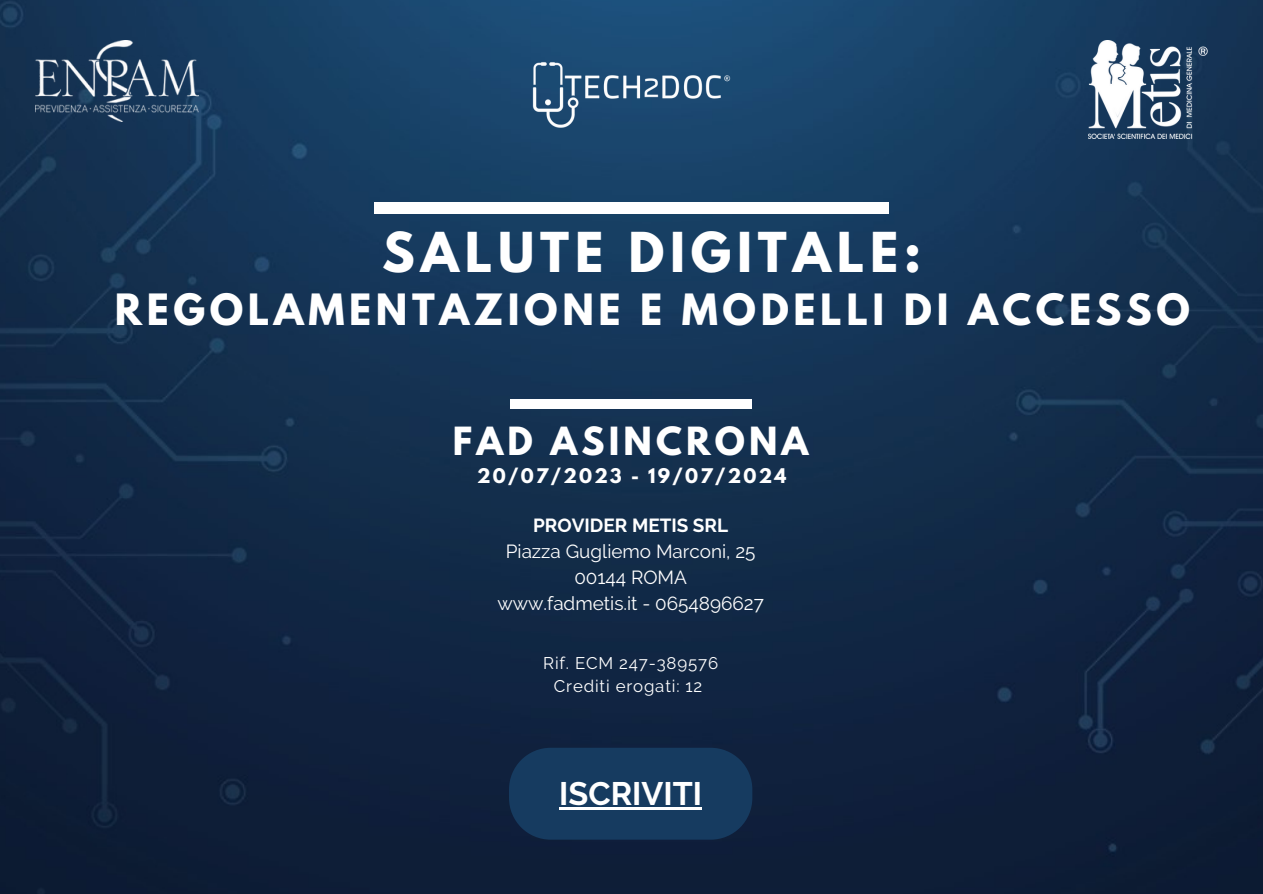
<style>
.page{position:relative;width:1263px;height:894px;background:#fff}
.page>*{position:absolute;margin:0;border:0;box-sizing:border-box;transform-origin:0 0}
.t1{font:700 48.75px "League Spartan";letter-spacing:.12em;color:#fff}
.t2{font:700 38.25px "League Spartan";letter-spacing:.12em;color:#fff}
.t3{font:700 34.35px "League Spartan";letter-spacing:.12em;color:#fff}
.t4{font:700 32.4px "Raleway";color:#fff}
.t5{font:18.9px "Raleway";color:#fff}
.t6{font:700 18.9px "Raleway";color:#fff}
.t7{font:700 17.85px "League Spartan";letter-spacing:.12em;color:#fff}
.t8{font:16.8px "Raleway";letter-spacing:.05em;color:#fff}
</style>
<div class="page">
<img style="left:0;top:0;width:1263px;height:893px">
<div style="left:374px;top:202px;width:514px;height:11px;background:#fff"></div>
<img style="left:389px;top:0;width:485px;height:231px">
<div style="left:510px;top:399px;width:241px;height:9px;background:#fff"></div>
<img style="left:1089px;top:40px;width:126px;height:98px">
<img style="left:35px;top:40px;width:163px;height:81px">
<svg style="left:509px;top:747px;width:243px;height:92px;background:#173a5e"></svg>
<hr style="left:559px;top:807px;width:143px;height:2px;background:#fff">
<p class="t1" style="left:382px;top:228px;width:540px">SALUTE DIGITALE:</p>
<p class="t2" style="left:115px;top:291px;width:1077px">REGOLAMENTAZIONE E MODELLI DI ACCESSO</p>
<p class="t3" style="left:453px;top:423px;width:357px">FAD ASINCRONA</p>
<p class="t7" style="left:477px;top:466px;width:311px">20/07/2023 - 19/07/2024</p>
<p class="t6" style="left:533px;top:514px;width:197px">PROVIDER METIS SRL</p>
<p class="t5" style="left:506px;top:540px;width:251px">Piazza Gugliemo Marconi, 25</p>
<p class="t5" style="left:574px;top:566px;width:114px">00144 ROMA</p>
<p class="t5" style="left:497px;top:591px;width:268px">www.fadmetis.it - 0654896627</p>
<p class="t8" style="left:543px;top:653px;width:176px">Rif. ECM 247-389576</p>
<p class="t8" style="left:554px;top:676px;width:150px">Crediti erogati: 12</p>
<p class="t4" style="left:559px;top:774px;width:144px">ISCRIVITI</p>
</div>
